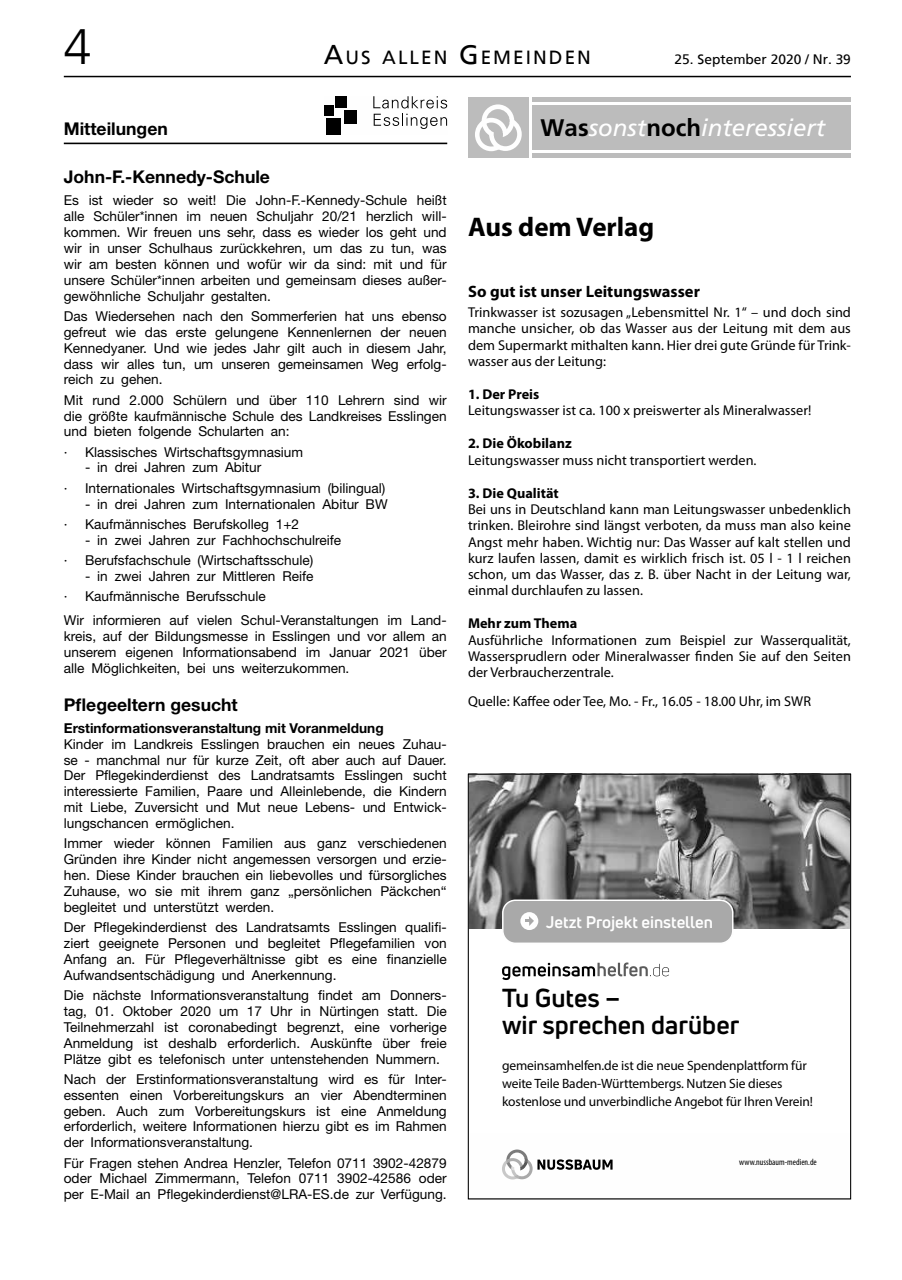
<style>
.page{position:relative;width:902px;height:1280px;background:#fff}
.page>*{position:absolute;margin:0;border:0;box-sizing:border-box;transform-origin:0 0}
.t1{font:300 49.5px "Frutiger";color:#000}
.t2{font:700 27px "Myriad Pro";color:#000}
.t3{font:700 25.5px/27px "Uni Neue";color:#000}
.t4{font:italic 24px "Frutiger";color:#fff}
.t5{font:19.05px "Frutiger";letter-spacing:.105em;color:#000}
.t6{font:700 17.55px "Helvetica Neue";color:#000}
.t7{font:700 16.5px "Myriad Pro";color:#000}
.t8{font:700 16.5px "Uni Neue";color:#fff}
.t9{font:14.25px/16.2px "Myriad Pro";color:#000;text-align:justify}
.t10{font:700 14.25px "Myriad Pro";color:#000}
.t11{font:13.65px/15.9px "Helvetica Neue";color:#000;text-align:justify}
.t12{font:700 13.65px "Helvetica Neue";color:#000}
.t13{font:13.65px "Frutiger";color:#000}
.t14{font:13.5px/18px "Myriad Pro";letter-spacing:-.01em;color:#000}
.t15{font:condensed 9px "Myriad Pro";color:#000}
.s1{font-size:27.15px}
.s2{font-weight:700;font-style:normal;color:#000}
</style>
<div class="page">
<hr style="left:64px;top:76px;width:786px;height:1px;background:#000">
<div style="left:326px;top:118px;width:15px;height:17px;background:#000"></div>
<div style="left:344px;top:110px;width:12px;height:14px;background:#000"></div>
<div style="left:336px;top:97px;width:11px;height:11px;background:#000"></div>
<div style="left:324px;top:106px;width:10px;height:10px;background:#000"></div>
<svg style="left:373px;top:96px;width:74px;height:33px"></svg>
<hr style="left:64px;top:143px;width:383px;height:1px;background:#000">
<div style="left:532px;top:105px;width:318px;height:45px;background:#bcbcbc"></div>
<div style="left:532px;top:153px;width:318px;height:5px;background:#bcbcbc"></div>
<div style="left:532px;top:97px;width:318px;height:5px;background:#bcbcbc"></div>
<div style="left:468px;top:97px;width:60px;height:61px;background:#bcbcbc"></div>
<svg style="left:475px;top:104px;width:46px;height:47px"></svg>
<img style="left:470px;top:776px;width:378px;height:152px">
<svg style="left:502px;top:962px;width:167px;height:18px"></svg>
<svg style="left:502px;top:1149px;width:110px;height:30px"></svg>
<div style="left:502px;top:900px;width:230px;height:43px;background:#a9a9a9;border-radius:13px"></div>
<div style="left:502px;top:899px;width:231px;height:45px;border:1px solid #fefefe;border-radius:13px"></div>
<div style="left:520px;top:912px;width:18px;height:18px;background:#fefefe;border-radius:50%"></div>
<svg style="left:525px;top:916px;width:9px;height:10px"></svg>
<h1 class="t1" style="left:64px;top:19px;width:29px">4</h1>
<h3 class="t5" style="left:324px;top:46px;width:269px"><span class="s1">A</span>US ALLEN <span class="s1">G</span>EMEINDEN</h3>
<p class="t13" style="left:674px;top:51px;width:178px">25. September 2020 / Nr. 39</p>
<p class="t6" style="left:64px;top:118px;width:106px">Mitteilungen</p>
<p class="t6" style="left:64px;top:166px;width:208px">John-F.-Kennedy-Schule</p>
<p class="t11" style="left:64px;top:192px;width:384px">Es ist wieder so weit! Die John-F.-Kennedy-Schule heißt alle Schüler*innen im neuen Schuljahr 20/21 herzlich will&shy;kommen. Wir freuen uns sehr, dass es wieder los geht und wir in unser Schulhaus zurückkehren, um das zu tun, was wir am besten können und wofür wir da sind: mit und für unsere Schüler*innen arbeiten und gemeinsam dieses außer&shy;gewöhnliche Schuljahr gestalten.</p>
<p class="t11" style="left:64px;top:308px;width:384px">Das Wiedersehen nach den Sommerferien hat uns ebenso gefreut wie das erste gelungene Kennenlernen der neuen Kennedyaner. und wie jedes Jahr gilt auch in diesem Jahr, dass wir alles tun, um unseren gemeinsamen Weg erfolg&shy;reich zu gehen.</p>
<p class="t11" style="left:64px;top:392px;width:384px">mit rund 2.000 Schülern und über 110 Lehrern sind wir die größte kaufmännische Schule des Landkreises Esslingen und bieten folgende Schularten an:</p>
<p class="t11" style="left:64px;top:443px;width:241px">· Klassisches Wirtschaftsgymnasium</p>
<p class="t11" style="left:64px;top:457px;width:323px;line-height:20.1px;text-indent:21px">- in drei Jahren zum Abitur<br>· Internationales Wirtschaftsgymnasium (bilingual)</p>
<p class="t11" style="left:64px;top:493px;width:325px;line-height:20.1px;text-indent:21px">- in drei Jahren zum Internationalen Abitur BW · Kaufmännisches Berufskolleg 1+2</p>
<p class="t11" style="left:64px;top:529px;width:279px;line-height:20.1px;text-indent:21px">- in zwei Jahren zur Fachhochschulreife · Berufsfachschule (Wirtschaftsschule)</p>
<p class="t11" style="left:64px;top:565px;width:251px;line-height:20.1px;text-indent:21px">- in zwei Jahren zur mittleren Reife · Kaufmännische Berufsschule</p>
<p class="t11" style="left:64px;top:612px;width:384px">Wir informieren auf vielen Schul-Veranstaltungen im Land&shy;kreis, auf der Bildungsmesse in Esslingen und vor allem an unserem eigenen Informationsabend im Januar 2021 über alle möglichkeiten, bei uns weiterzukommen.</p>
<p class="t6" style="left:64px;top:693px;width:175px">Pflegeeltern gesucht</p>
<p class="t12" style="left:64px;top:719px;width:321px">Erstinformationsveranstaltung mit Voranmeldung</p>
<p class="t11" style="left:64px;top:736px;width:384px">Kinder im Landkreis Esslingen brauchen ein neues Zuhau&shy;se - manchmal nur für kurze Zeit, oft aber auch auf Dauer.<br>Der Pflegekinderdienst des Landratsamts Esslingen sucht interessierte Familien, Paare und Alleinlebende, die Kindern mit Liebe, Zuversicht und mut neue Lebens- und Entwick&shy;lungschancen ermöglichen.</p>
<p class="t11" style="left:64px;top:835px;width:384px">Immer wieder können Familien aus ganz verschiedenen Gründen ihre Kinder nicht angemessen versorgen und erzie&shy;hen. Diese Kinder brauchen ein liebevolles und fürsorgliches Zuhause, wo sie mit ihrem ganz „persönlichen Päckchen“ begleitet und unterstützt werden.</p>
<p class="t11" style="left:64px;top:919px;width:384px">Der Pflegekinderdienst des Landratsamts Esslingen qualifi&shy;ziert geeignete Personen und begleitet Pflegefamilien von Anfang an. Für Pflegeverhältnisse gibt es eine finanzielle Aufwandsentschädigung und Anerkennung.</p>
<p class="t11" style="left:64px;top:987px;width:384px">Die nächste Informationsveranstaltung findet am Donners&shy;tag, 01. Oktober 2020 um 17 uhr in Nürtingen statt. Die Teilnehmerzahl ist coronabedingt begrenzt, eine vorherige Anmeldung ist deshalb erforderlich. Auskünfte über freie Plätze gibt es telefonisch unter untenstehenden Nummern.</p>
<p class="t11" style="left:64px;top:1071px;width:384px">Nach der Erstinformationsveranstaltung wird es für Inter&shy;essenten einen Vorbereitungskurs an vier Abendterminen geben. Auch zum Vorbereitungskurs ist eine Anmeldung erforderlich, weitere Informationen hierzu gibt es im Rahmen der Informationsveranstaltung.</p>
<p class="t11" style="left:64px;top:1154px;width:384px">Für Fragen stehen Andrea Henzler, Telefon 0711 3902-42879 oder michael Zimmermann, Telefon 0711 3902-42586 oder per E-mail an Pflegekinderdienst@LRA-ES.de zur Verfügung.</p>
<h3 class="t4" style="left:540px;top:114px;width:286px"><span class="s2">Was</span>sonst<span class="s2">noch</span>interessiert</h3>
<h2 class="t2" style="left:468px;top:209px;width:188px">Aus dem Verlag</h2>
<p class="t7" style="left:468px;top:280px;width:233px">So gut ist unser Leitungswasser</p>
<p class="t9" style="left:468px;top:304px;width:384px">Trinkwasser ist sozusagen „Lebensmittel Nr. 1“ – und doch sind manche unsicher, ob das Wasser aus der Leitung mit dem aus dem Supermarkt mithalten kann. Hier drei gute Gründe für Trink&shy;wasser aus der Leitung:</p>
<p class="t10" style="left:468px;top:385px;width:73px">1. Der Preis</p>
<p class="t9" style="left:468px;top:402px;width:345px">Leitungswasser ist ca. 100 x preiswerter als Mineralwasser!</p>
<p class="t10" style="left:468px;top:434px;width:105px">2. Die Ökobilanz</p>
<p class="t9" style="left:468px;top:452px;width:290px">Leitungswasser muss nicht transportiert werden.</p>
<p class="t10" style="left:468px;top:484px;width:92px">3. Die Qualität</p>
<p class="t9" style="left:468px;top:501px;width:384px">Bei uns in Deutschland kann man Leitungswasser unbedenklich trinken. Bleirohre sind längst verboten, da muss man also keine Angst mehr haben. Wichtig nur: Das Wasser auf kalt stellen und kurz laufen lassen, damit es wirklich frisch ist. 05 l - 1 l reichen schon, um das Wasser, das z. B. über Nacht in der Leitung war, einmal durchlaufen zu lassen.</p>
<p class="t10" style="left:468px;top:614px;width:111px">Mehr zum Thema</p>
<p class="t9" style="left:468px;top:631px;width:384px">Ausführliche Informationen zum Beispiel zur Wasserqualität, Wassersprudlern oder Mineralwasser finden Sie auf den Seiten der Verbraucherzentrale.</p>
<p class="t9" style="left:468px;top:693px;width:344px">Quelle: Kaffee oder Tee, Mo. - Fr., 16.05 - 18.00 Uhr, im SWR</p>
<p class="t8" style="left:546px;top:912px;width:168px">Jetzt Projekt einstellen</p>
<h3 class="t3" style="left:502px;top:984px;width:239px">Tu Gutes –<br>wir sprechen darüber</h3>
<p class="t14" style="left:502px;top:1056px;width:312px">gemeinsamhelfen.de ist die neue Spendenplattform für weite Teile Baden-Württembergs. Nutzen Sie dieses kostenlose und unverbindliche Angebot für Ihren Verein!</p>
<p class="t15" style="left:739px;top:1157px;width:79px">www.nussbaum-medien.de</p>
</div>
